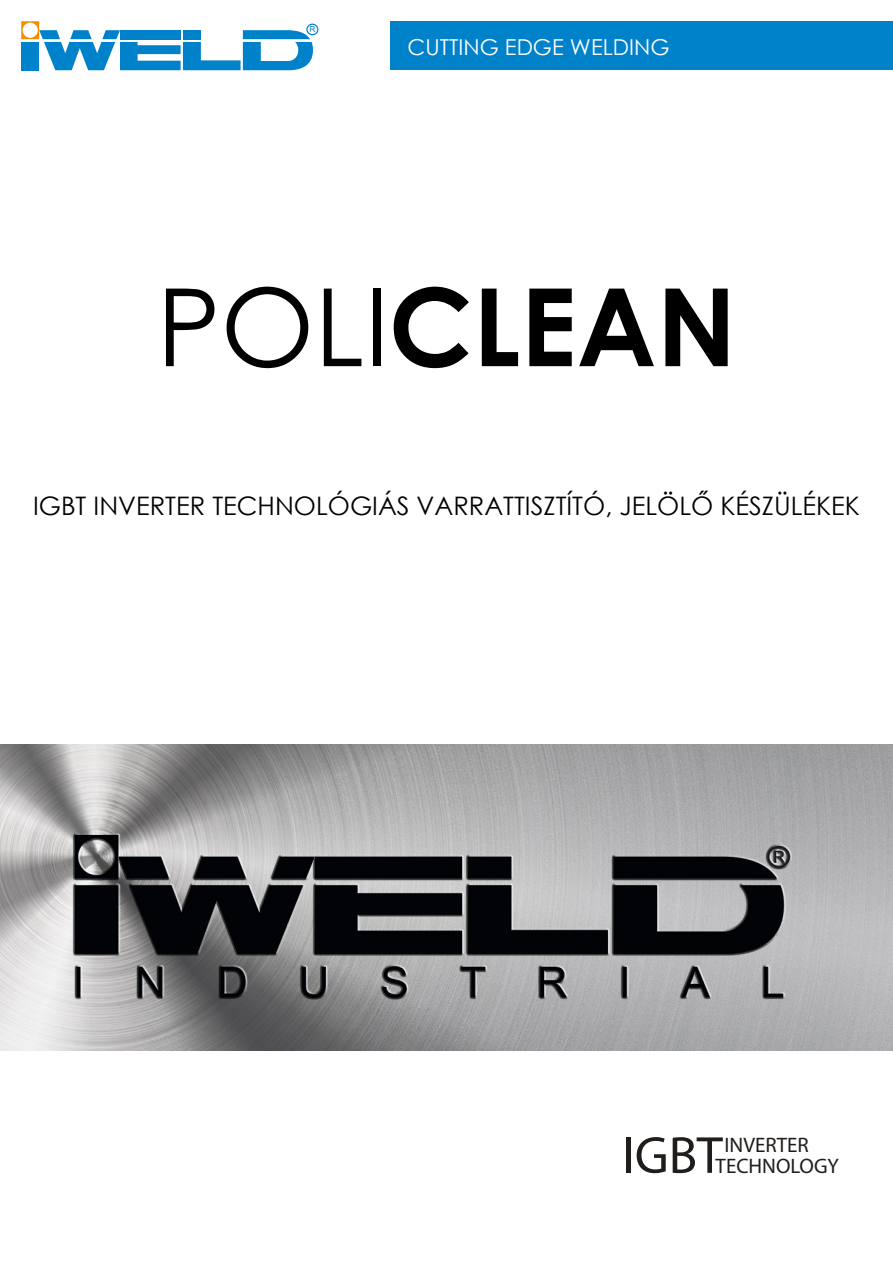
<style>
.page{position:relative;width:893px;height:1263px;background:#fff}
.page>*{position:absolute;margin:0;border:0;box-sizing:border-box;transform-origin:0 0}
.t1{font:700 108px "Century Gothic";color:#000}
.t2{font:52.5px "Myriad Pro";color:#201d1a}
.t3{font:25.5px "Century Gothic";color:#000}
.t4{font:21.9px "Century Gothic";color:#fff}
.t5{font:21px "Myriad Pro";color:#201d1a}
.t6{font:8.25px "Arial";color:#0082ca}
.s1{font-weight:400}
</style>
<div class="page">
<svg style="left:21px;top:21px;width:292px;height:49px"></svg>
<div style="left:390px;top:21px;width:503px;height:49px;background:#0082ca"></div>
<div style="left:306px;top:24px;width:12px;height:11px;border:1px solid #0082ca;border-radius:50%"></div>
<img style="left:0;top:745px;width:893px;height:305px">
<p class="t6" style="left:310px;top:24px;width:7px">R</p>
<p class="t4" style="left:408px;top:31px;width:263px">CUTTING EDGE WELDING</p>
<p class="t1" style="left:157px;top:245px;width:581px"><span class="s1">POLI</span>CLEAN</p>
<p class="t3" style="left:33px;top:487px;width:828px">IGBT INVERTER TECHNOLÓGIÁS VARRATTISZTÍTÓ, JELÖLŐ KÉSZÜLÉKEK</p>
<p class="t2" style="left:622px;top:1123px;width:102px">IGBT</p>
<p class="t5" style="left:724px;top:1132px;width:86px">INVERTER</p>
<p class="t5" style="left:716px;top:1153px;width:125px">TECHNOLOGY</p>
</div>
